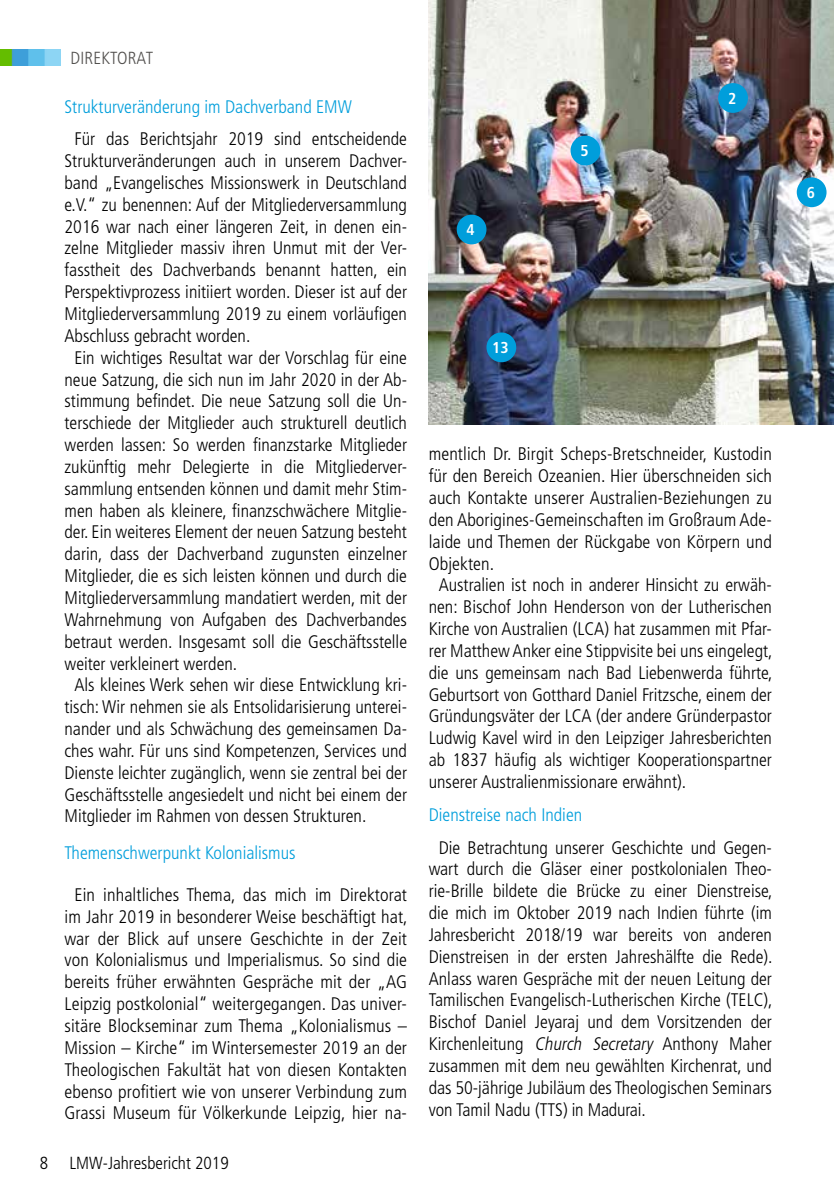
<style>
.page{position:relative;width:834px;height:1191px;background:#fff}
.page>*{position:absolute;margin:0;border:0;box-sizing:border-box;transform-origin:0 0}
.t1{font:300 condensed 18.2px/21.9px "Frutiger";color:#000;text-align:center}
.t2{font:300 condensed 18.2px "Frutiger";color:#009edb}
.t3{font:300 condensed 17.5px "Frutiger";color:#000}
.t4{font:300 condensed 17.5px "Frutiger";color:#514f4d}
.t5{font:700 condensed 15.75px "Frutiger";color:#fff}
.s1{font-style:italic}
</style>
<div class="page">
<img style="left:0;top:50px;width:61px;height:15px">
<img style="left:428px;top:0;width:405px;height:424px">
<div style="left:718px;top:83px;width:29px;height:30px;background:#009edb;border-radius:50%"></div>
<div style="left:456px;top:215px;width:30px;height:29px;background:#009edb;border-radius:50%"></div>
<div style="left:796px;top:177px;width:30px;height:30px;background:#009edb;border-radius:50%"></div>
<div style="left:570px;top:136px;width:30px;height:29px;background:#009edb;border-radius:50%"></div>
<div style="left:486px;top:332px;width:30px;height:30px;background:#009edb;border-radius:50%"></div>
<p class="t4" style="left:70px;top:48px;width:32px">Di rekto</p>
<p class="t4" style="left:128px;top:48px;width:18px">rat</p>
<p class="t2" style="left:64px;top:96px;width:289px">Strukturveränderung im Dachverband EMW</p>
<p class="t1" style="left:74px;top:128px;width:334px">Für das Berichtsjahr 2019 sind entscheidende</p>
<p class="t1" style="left:64px;top:150px;width:344px">Strukturveränderungen auch in unserem Dachver-</p>
<p class="t1" style="left:64px;top:172px;width:344px">band „Evangelisches Missionswerk in Deutschland</p>
<p class="t1" style="left:64px;top:194px;width:344px">e.V.“ zu benennen: Auf der Mitgliederversammlung</p>
<p class="t1" style="left:64px;top:216px;width:344px">2016 war nach einer längeren Zeit, in denen ein-</p>
<p class="t1" style="left:64px;top:237px;width:344px">zelne Mitglieder massiv ihren Unmut mit der Ver-</p>
<p class="t1" style="left:64px;top:259px;width:344px">fasstheit des Dachverbands benannt hatten, ein</p>
<p class="t1" style="left:64px;top:281px;width:344px">Perspektivprozess initiiert worden. Dieser ist auf der</p>
<p class="t1" style="left:64px;top:303px;width:344px">Mitgliederversammlung 2019 zu einem vorläufigen</p>
<p class="t1" style="left:64px;top:325px;width:187px">Abschluss gebracht worden.</p>
<p class="t1" style="left:74px;top:347px;width:334px">Ein wichtiges Resultat war der Vorschlag für eine</p>
<p class="t1" style="left:64px;top:368px;width:344px">neue Satzung, die sich nun im Jahr 2020 in der Ab-</p>
<p class="t1" style="left:64px;top:390px;width:344px">stimmung befindet. Die neue Satzung soll die Un-</p>
<p class="t1" style="left:64px;top:412px;width:344px">terschiede der Mitglieder auch strukturell deutlich</p>
<p class="t1" style="left:64px;top:434px;width:344px">werden lassen: So werden finanzstarke Mitglieder</p>
<p class="t1" style="left:64px;top:456px;width:344px">zukünftig mehr Delegierte in die Mitgliederver-</p>
<p class="t1" style="left:64px;top:478px;width:344px">sammlung entsenden können und damit mehr Stim-</p>
<p class="t1" style="left:64px;top:499px;width:344px">men haben als kleinere, finanzschwächere Mitglie-</p>
<p class="t1" style="left:64px;top:521px;width:344px">der. Ein weiteres Element der neuen Satzung besteht</p>
<p class="t1" style="left:64px;top:543px;width:344px">darin, dass der Dachverband zugunsten einzelner</p>
<p class="t1" style="left:64px;top:565px;width:344px">Mitglieder, die es sich leisten können und durch die</p>
<p class="t1" style="left:64px;top:587px;width:344px">Mitgliederversammlung mandatiert werden, mit der</p>
<p class="t1" style="left:64px;top:609px;width:344px">Wahrnehmung von Aufgaben des Dachverbandes</p>
<p class="t1" style="left:64px;top:630px;width:344px">betraut werden. Insgesamt soll die Geschäftsstelle</p>
<p class="t1" style="left:64px;top:652px;width:174px">weiter verkleinert werden.</p>
<p class="t1" style="left:74px;top:674px;width:334px">Als kleines Werk sehen wir diese Entwicklung kri-</p>
<p class="t1" style="left:64px;top:696px;width:344px">tisch: Wir nehmen sie als Entsolidarisierung unterei-</p>
<p class="t1" style="left:64px;top:718px;width:344px">nander und als Schwächung des gemeinsamen Da-</p>
<p class="t1" style="left:64px;top:740px;width:344px">ches wahr. Für uns sind Kompetenzen, Services und</p>
<p class="t1" style="left:64px;top:762px;width:344px">Dienste leichter zugänglich, wenn sie zentral bei der</p>
<p class="t1" style="left:64px;top:783px;width:344px">Geschäftsstelle angesiedelt und nicht bei einem der</p>
<p class="t1" style="left:64px;top:805px;width:303px">Mitglieder im Rahmen von dessen Strukturen.</p>
<p class="t2" style="left:64px;top:842px;width:232px">Themenschwerpunkt Kolonialismus</p>
<p class="t1" style="left:64px;top:884px;width:344px">Ein inhaltliches Thema, das mich im Direktorat im Jahr 2019 in besonderer Weise beschäftigt hat, war der Blick auf unsere Geschichte in der Zeit von Kolonialismus und Imperialismus. So sind die bereits früher erwähnten Gespräche mit der „AG Leipzig postkolonial“ weitergegangen. Das univer&shy;sitäre Blockseminar zum Thema „Kolonialismus – Mission – Kirche“ im Wintersemester 2019 an der Theologischen Fakultät hat von diesen Kontakten ebenso profitiert wie von unserer Verbindung zum Grassi Museum für Völkerkunde Leipzig, hier na-</p>
<p class="t3" style="left:40px;top:1153px;width:190px">8 LMW-Jahresbericht 2019</p>
<p class="t5" style="left:466px;top:221px;width:10px">4</p>
<p class="t5" style="left:492px;top:338px;width:18px">13</p>
<p class="t5" style="left:580px;top:142px;width:10px">5</p>
<p class="t5" style="left:728px;top:89px;width:10px">2</p>
<p class="t1" style="left:428px;top:443px;width:344px">mentlich Dr. Birgit Scheps-Bretschneider, Kustodin</p>
<p class="t1" style="left:428px;top:465px;width:344px">für den Bereich Ozeanien. H ier überschneiden sich</p>
<p class="t1" style="left:428px;top:487px;width:344px">auch Kontakte unserer Australien-Beziehungen zu</p>
<p class="t1" style="left:428px;top:509px;width:344px">den Aborigines-Gemeinschaften im Großraum Ade-</p>
<p class="t1" style="left:428px;top:530px;width:344px">laide und Themen der Rückgabe von Körpern und</p>
<p class="t1" style="left:428px;top:552px;width:67px">Objekten.</p>
<p class="t1" style="left:438px;top:574px;width:335px">Australien ist noch in anderer H insicht zu erwäh-</p>
<p class="t1" style="left:428px;top:596px;width:344px">nen: Bischof John Henderson von der Lutherischen</p>
<p class="t1" style="left:428px;top:618px;width:344px">Kirche von Australien (LCA) hat zusammen mit Pfar-</p>
<p class="t1" style="left:428px;top:640px;width:345px">rer Matthew Anker eine Stippvisite bei uns eingelegt,</p>
<p class="t1" style="left:428px;top:662px;width:345px">die uns gemeinsam nach Bad Liebenwerda führte,</p>
<p class="t1" style="left:428px;top:683px;width:344px">Geburtsort von Gotthard Daniel Fritzsche, einem der</p>
<p class="t1" style="left:428px;top:705px;width:344px">Gründungsväter der LCA (der andere Gründerpastor</p>
<p class="t1" style="left:428px;top:727px;width:344px">Ludwig Kavel wird in den Leipziger Jahresberichten</p>
<p class="t1" style="left:428px;top:749px;width:344px">ab 1837 häufig als wichtiger Kooperationspartner</p>
<p class="t1" style="left:428px;top:771px;width:259px">unserer Australienmissionare erwähnt).</p>
<p class="t2" style="left:428px;top:804px;width:155px">Dienstreise nach Indien</p>
<p class="t1" style="left:428px;top:836px;width:345px;text-align:justify;text-indent:10px">Die Betrachtung unserer Geschichte und Gegen&shy;wart durch die Gläser einer postkolonialen Theo&shy;rie-Brille bildete die Brücke zu einer Dienstreise, die mich im Oktober 2019 nach Indien führte (im Jahresbericht 2018/19 war bereits von anderen Dienstreisen in der ersten Jahreshälfte die Rede).<br>Anlass waren Gespräche mit der neuen Leitung der Tamilischen Evangelisch-Lutherischen Kirche (TELC), Bischof Daniel Jeyaraj und dem Vorsitzenden der Kirchenleitung <span class="s1">Church Secretary</span> Anthony Maher zusammen mit dem neu gewählten Kirchenrat, und das 50-jährige Jubiläum des Theologischen Seminars von Tamil Nadu (TTS) in Madurai.</p>
<p class="t5" style="left:806px;top:183px;width:10px">6</p>
</div>
